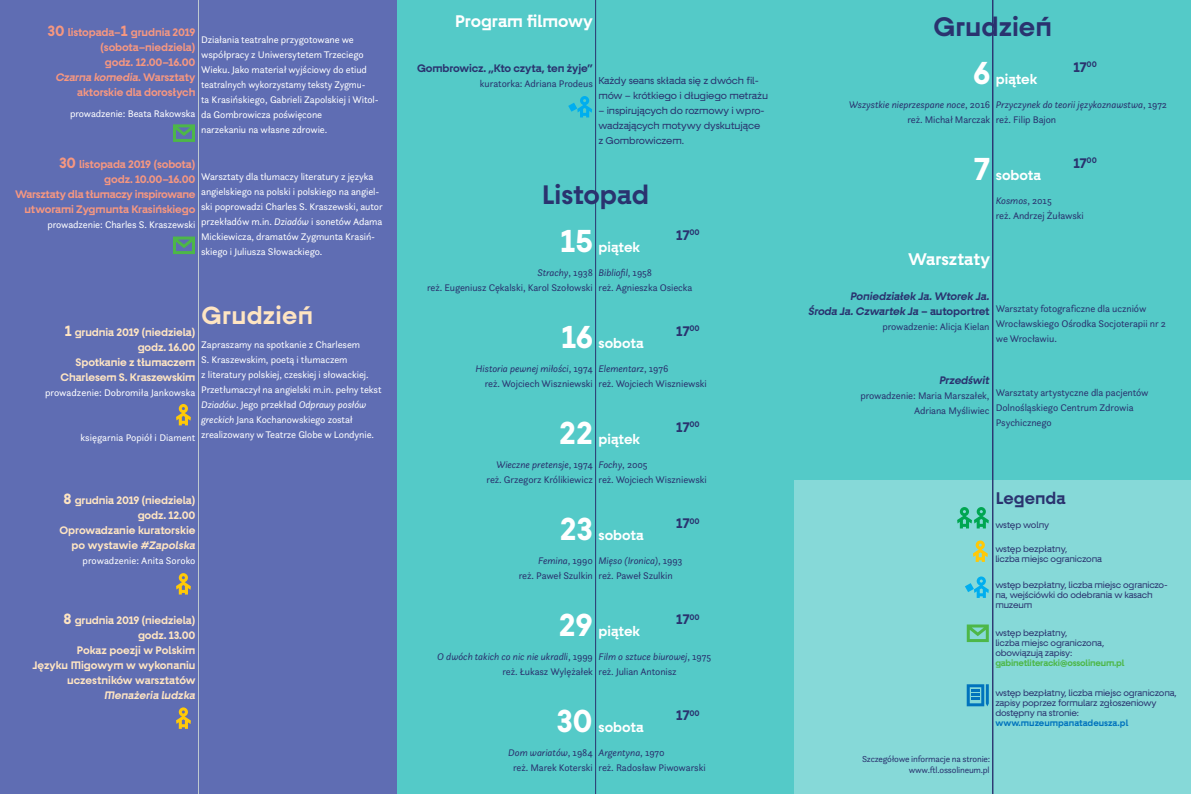
<style>
.page{position:relative;width:1191px;height:794px;background:#fff}
.page>*{position:absolute;margin:0;border:0;box-sizing:border-box;transform-origin:0 0}
.t1{font:600 32px "Fractul";letter-spacing:-.005em;color:#fff}
.t2{font:600 27px "Fractul Alt";color:#2a336f}
.t3{font:600 25px "Fractul Alt";letter-spacing:.01em;color:#ffe5c2}
.t4{font:600 17px "Fractul Alt";color:#fff}
.t5{font:600 17px "Fractul Alt";color:#2a336f}
.t6{font:600 14px "Fractul Alt";color:#fff}
.t7{font:600 14px "Fractul";letter-spacing:-.02em;color:#2a336f}
.t8{font:600 11px/15px "Fractul Alt";letter-spacing:-.01em;color:#ffe5c2;text-align:right}
.t9{font:600 11px/15px "Fractul Alt";letter-spacing:-.01em;color:#f69780;text-align:right}
.t10{font:italic 600 11px/15px "Fractul Alt";letter-spacing:-.01em;color:#2a336f;text-align:right}
.t11{font:600 11px "Fractul Alt";letter-spacing:-.01em;color:#2a336f}
.t12{font:italic 600 11px "Fractul Alt";color:#ffe5c2}
.t13{font:10px/15px "Questa Sans";letter-spacing:-.01em;color:#fff}
.t14{font:10px/15px "Questa Sans";letter-spacing:-.01em;color:#2a336f}
.t15{font:italic 10px/15px "Questa Sans";letter-spacing:-.01em;color:#2a336f;text-align:right}
.t16{font:10px/15px "Fractul Alt";letter-spacing:-.01em;color:#2a336f}
.t17{font:9px/10px "Fractul Alt";letter-spacing:-.02em;color:#2a336f}
.t18{font:9px/11px "Questa Sans";letter-spacing:-.02em;color:#2a336f;text-align:right}
.t19{font:600 9px "Fractul Alt";letter-spacing:-.02em;color:#4db748}
.t20{font:600 9px "Fractul Alt";color:#0073bd}
.s1{font-size:15px}
.s2{font-style:italic}
.s3{font-style:normal}
</style>
<div class="page">
<div style="left:0;top:0;width:397px;height:794px;background:#5f6db3"></div>
<div style="left:397px;top:0;width:794px;height:794px;background:#54cac8"></div>
<div style="left:794px;top:480px;width:397px;height:314px;background:#86d9d8"></div>
<hr style="left:595px;top:0;width:1px;height:794px;background:#2a336f">
<hr style="left:992px;top:0;width:1px;height:794px;background:#2a336f">
<hr style="left:198px;top:0;width:1px;height:794px;background:#c0cad0">
<svg style="left:173px;top:124px;width:22px;height:18px"></svg>
<svg style="left:173px;top:236px;width:22px;height:18px"></svg>
<svg style="left:176px;top:404px;width:15px;height:21px"></svg>
<svg style="left:176px;top:573px;width:15px;height:21px"></svg>
<svg style="left:176px;top:707px;width:15px;height:22px"></svg>
<svg style="left:957px;top:507px;width:31px;height:21px"></svg>
<svg style="left:965px;top:576px;width:23px;height:22px"></svg>
<svg style="left:966px;top:684px;width:22px;height:22px"></svg>
<svg style="left:973px;top:540px;width:14px;height:22px"></svg>
<svg style="left:966px;top:624px;width:22px;height:18px"></svg>
<svg style="left:568px;top:96px;width:24px;height:21px"></svg>
<p class="t9" style="left:48px;top:25px;width:149px"><span class="s1">30</span> listopada–<span class="s1">1</span> grudnia 2019 (sobota–niedziela)<br>godz. 12.00–16.00<br><span class="s2">Czarna komedia</span>. Warsztaty aktorskie dla dorosłych</p>
<p class="t13" style="left:70px;top:106px;width:127px">prowadzenie: Beata Rakowska</p>
<p class="t9" style="left:15px;top:157px;width:182px"><span class="s1">30</span> listopada 2019 (sobota)<br>godz. 10.00–16.00<br>Warsztaty dla tłumaczy inspirowane utworami Zygmunta Krasińskiego</p>
<p class="t13" style="left:47px;top:217px;width:150px">prowadzenie: Charles S. Kraszewski</p>
<p class="t13" style="left:201px;top:32px;width:179px">Działania teatralne przygotowane we współpracy z Uniwersytetem Trzeciego Wieku. Jako materiał wyjściowy do etiud teatralnych wykorzystamy teksty Zygmu-<br>ta Krasińskiego, Gabrieli Zapolskiej i Witol&shy;da Gombrowicza poświęcone<br>narzekaniu na własne zdrowie.</p>
<p class="t13" style="left:201px;top:169px;width:183px">Warsztaty dla tłumaczy literatury z języka angielskiego na polski i polskiego na angiel&shy;ski poprowadzi Charles S. Kraszewski, autor przekładów m.in. <span class="s2">Dziadów</span> i sonetów Adama Mickiewicza, dramatów Zygmunta Krasiń&shy;skiego i Juliusza Słowackiego.</p>
<h3 class="t3" style="left:202px;top:301px;width:113px">Grudzień</h3>
<p class="t8" style="left:61px;top:325px;width:136px"><span class="s1">1</span> grudnia 2019 (niedziela) godz. 16.00<br>Spotkanie z tłumaczem<br>Charlesem S. Kraszewskim</p>
<p class="t13" style="left:45px;top:385px;width:152px">prowadzenie: Dobromiła Jankowska</p>
<p class="t13" style="left:80px;top:430px;width:117px">księgarnia Popiół i Diament</p>
<p class="t13" style="left:201px;top:337px;width:182px">Zapraszamy na spotkanie z Charlesem<br>S. Kraszewskim, poetą i tłumaczem<br>z literatury polskiej, czeskiej i słowackiej.<br>Przetłumaczył na angielski m.in. pełny tekst <span class="s2">Dziadów</span>. Jego przekład <span class="s2">Odprawy posłów greckich</span> Jana Kochanowskiego został zrealizowany w Teatrze Globe w Londynie.</p>
<p class="t8" style="left:59px;top:493px;width:138px"><span class="s1">8</span> grudnia 2019 (niedziela) godz. 12.00<br>Oprowadzanie kuratorskie po wystawie <span class="s2">#Zapolska</span></p>
<p class="t13" style="left:83px;top:553px;width:114px">prowadzenie: Anita Soroko</p>
<p class="t8" style="left:32px;top:613px;width:165px"><span class="s1">8</span> grudnia 2019 (niedziela) godz. 13.00<br>Pokaz poezji w Polskim<br>Języku Migowym w wykonaniu uczestników warsztatów</p>
<p class="t12" style="left:104px;top:689px;width:93px">Menażeria ludzka</p>
<h3 class="t4" style="left:455px;top:12px;width:139px">Program filmowy</h3>
<p class="t11" style="left:417px;top:62px;width:177px">Gombrowicz. „Kto czyta, ten żyje”</p>
<p class="t14" style="left:480px;top:76px;width:114px">kuratorka: Adriana Prodeus</p>
<p class="t16" style="left:598px;top:73px;width:171px">Każdy seans składa się z dwóch fil&shy;mów – krótkiego i długiego metrażu</p>
<p class="t16" style="left:598px;top:103px;width:168px">– inspirujących do rozmowy i wpro&shy;wadzających motywy dyskutujące z Gombrowiczem.</p>
<h2 class="t2" style="left:542px;top:179px;width:108px">Listopad</h2>
<h1 class="t1" style="left:560px;top:222px;width:34px">15</h1>
<h3 class="t6" style="left:598px;top:239px;width:43px">piątek</h3>
<h3 class="t7" style="left:676px;top:227px;width:25px">17<sup>00</sup></h3>
<p class="t14" style="left:598px;top:265px;width:95px"><span class="s2">Bibliofil</span>, 1958<br>reż. Agnieszka Osiecka</p>
<p class="t14" style="left:427px;top:265px;width:167px;text-align:right"><span class="s2">Strachy</span>, 1938<br>reż. Eugeniusz Cękalski, Karol Szołowski</p>
<h1 class="t1" style="left:561px;top:318px;width:33px">16</h1>
<h3 class="t6" style="left:598px;top:335px;width:47px">sobota</h3>
<h3 class="t7" style="left:676px;top:323px;width:25px">17<sup>00</sup></h3>
<p class="t14" style="left:475px;top:361px;width:119px;text-align:right"><span class="s2">Historia pewnej miłości</span>, 1974 reż. Wojciech Wiszniewski</p>
<p class="t14" style="left:598px;top:361px;width:110px"><span class="s2">Elementarz</span>, 1976<br>reż. Wojciech Wiszniewski</p>
<h1 class="t1" style="left:559px;top:414px;width:35px">22</h1>
<h3 class="t6" style="left:598px;top:431px;width:43px">piątek</h3>
<h3 class="t7" style="left:676px;top:419px;width:25px">17<sup>00</sup></h3>
<p class="t14" style="left:598px;top:457px;width:110px"><span class="s2">Fochy</span>, 2005<br>reż. Wojciech Wiszniewski</p>
<p class="t14" style="left:486px;top:457px;width:108px;text-align:right"><span class="s2">Wieczne pretensje</span>, 1974 reż. Grzegorz Królikiewicz</p>
<h1 class="t1" style="left:560px;top:510px;width:35px">23</h1>
<h3 class="t6" style="left:598px;top:527px;width:47px">sobota</h3>
<h3 class="t7" style="left:676px;top:515px;width:25px">17<sup>00</sup></h3>
<p class="t14" style="left:598px;top:553px;width:85px"><span class="s2">Mięso (Ironica)</span>, 1993 reż. Paweł Szulkin</p>
<p class="t14" style="left:519px;top:553px;width:76px;text-align:right"><span class="s2">Femina</span>, 1990<br>reż. Paweł Szulkin</p>
<h1 class="t1" style="left:559px;top:606px;width:36px">29</h1>
<h3 class="t6" style="left:598px;top:623px;width:43px">piątek</h3>
<h3 class="t7" style="left:676px;top:611px;width:25px">17<sup>00</sup></h3>
<p class="t15" style="left:437px;top:649px;width:157px">O dwóch takich co nic nie ukradli<span class="s3">, 1999 reż. Łukasz Wylężałek</span></p>
<p class="t14" style="left:598px;top:649px;width:114px"><span class="s2">Film o sztuce biurowej</span>, 1975 reż. Julian Antonisz</p>
<h1 class="t1" style="left:556px;top:702px;width:38px">30</h1>
<h3 class="t6" style="left:598px;top:719px;width:47px">sobota</h3>
<h3 class="t7" style="left:676px;top:707px;width:25px">17<sup>00</sup></h3>
<p class="t14" style="left:508px;top:745px;width:86px;text-align:center"><span class="s2">Dom wariatów</span>, 1984 reż. Marek Koterski</p>
<p class="t14" style="left:598px;top:745px;width:109px"><span class="s2">Argentyna</span>, 1970<br>reż. Radosław Piwowarski</p>
<h2 class="t2" style="left:933px;top:11px;width:120px">Grudzień</h2>
<h1 class="t1" style="left:973px;top:54px;width:19px">6</h1>
<h3 class="t6" style="left:995px;top:71px;width:43px">piątek</h3>
<h3 class="t7" style="left:1073px;top:59px;width:25px">17<sup>00</sup></h3>
<p class="t15" style="left:849px;top:97px;width:143px">Wszystkie nieprzespane noce<span class="s3">, 2016 reż. Michał Marczak</span></p>
<p class="t15" style="left:995px;top:97px;width:173px;text-align:left">Przyczynek do teorii językoznawstwa<span class="s3">, 1972 reż. Filip Bajon</span></p>
<h1 class="t1" style="left:973px;top:150px;width:18px">7</h1>
<h3 class="t6" style="left:995px;top:167px;width:47px">sobota</h3>
<h3 class="t7" style="left:1073px;top:155px;width:25px">17<sup>00</sup></h3>
<p class="t14" style="left:995px;top:193px;width:90px"><span class="s2">Kosmos</span>, 2015<br>reż. Andrzej Żuławski</p>
<h3 class="t4" style="left:908px;top:249px;width:84px">Warsztaty</h3>
<p class="t10" style="left:808px;top:289px;width:183px">Poniedziałek Ja. Wtorek Ja.<br>Środa Ja. Czwartek Ja <span class="s3">– autoportret</span></p>
<p class="t14" style="left:882px;top:319px;width:109px">prowadzenie: Alicja Kielan</p>
<p class="t14" style="left:995px;top:301px;width:172px">Warsztaty fotograficzne dla uczniów<br>Wrocławskiego Ośrodka Socjoterapii nr 2 we Wrocławiu.</p>
<p class="t10" style="left:939px;top:373px;width:52px">Przedświt</p>
<p class="t14" style="left:860px;top:388px;width:131px;text-align:right">prowadzenie: Maria Marszałek,<br>Adriana Myśliwiec</p>
<p class="t14" style="left:995px;top:385px;width:154px">Warsztaty artystyczne dla pacjentów<br>Dolnośląskiego Centrum Zdrowia<br>Psychicznego</p>
<h3 class="t5" style="left:995px;top:488px;width:71px">Legenda</h3>
<p class="t17" style="left:995px;top:520px;width:55px">wstęp wolny</p>
<p class="t17" style="left:995px;top:544px;width:108px">wstęp bezpłatny,<br>liczba miejsc ograniczona</p>
<p class="t17" style="left:995px;top:580px;width:174px">wstęp bezpłatny, liczba miejsc ograniczo&shy;na, wejściówki do odebrania w kasach muzeum</p>
<p class="t17" style="left:995px;top:628px;width:110px">wstęp bezpłatny,<br>liczba miejsc ograniczona, obowiązują zapisy:</p>
<p class="t19" style="left:995px;top:658px;width:131px">gabinetliteracki@ossolineum.pl</p>
<p class="t17" style="left:995px;top:688px;width:183px">wstęp bezpłatny, liczba miejsc ograniczona, zapisy poprzez formularz zgłoszeniowy dostępny na stronie:</p>
<p class="t20" style="left:995px;top:718px;width:134px">www.muzeumpanatadeusza.pl</p>
<p class="t18" style="left:862px;top:753px;width:130px">Szczegółowe informacje na stronie: www.ftl.ossolineum.pl</p>
</div>
